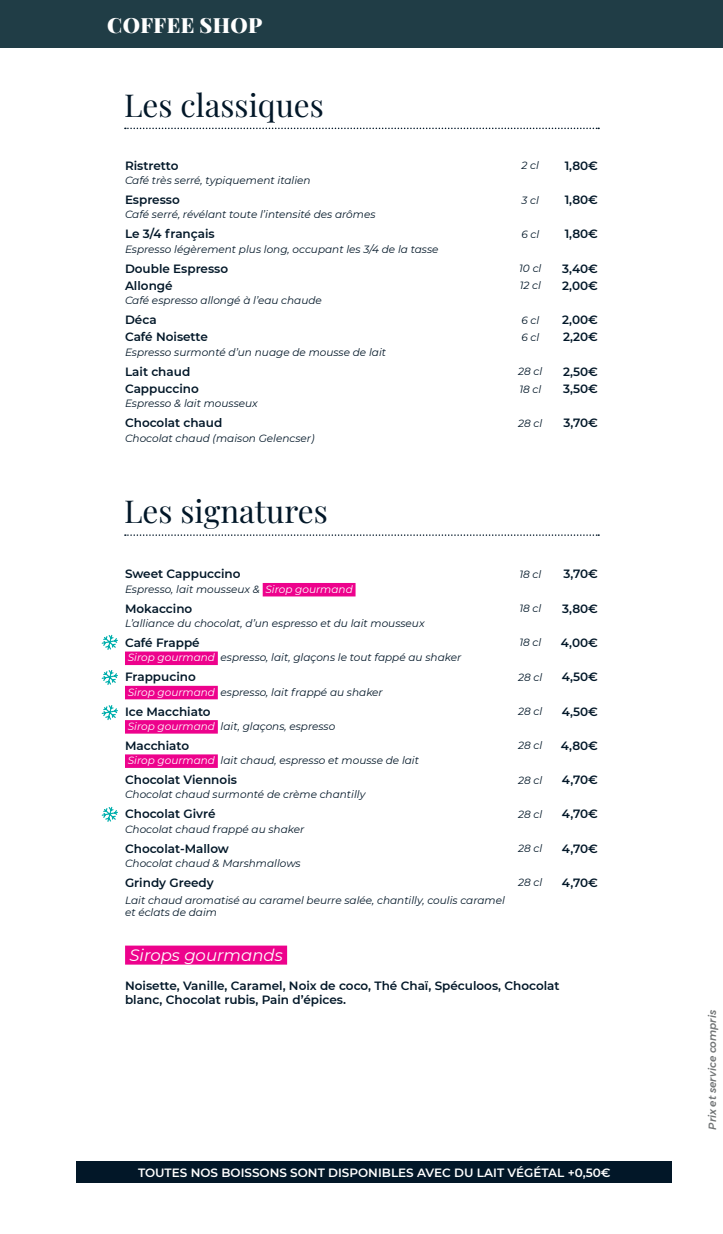
<style>
.page{position:relative;width:723px;height:1234px;background:#fff}
.page>*{position:absolute;margin:0;border:0;box-sizing:border-box;transform-origin:0 0}
.t1{font:31.5px "Playfair Display";color:#021728}
.t2{font:900 21px "Playfair Display";letter-spacing:.02em;color:#fff}
.t3{font:italic 16.5px "Montserrat";color:#fff}
.t4{font:600 12px/14.4px "Montserrat";color:#021728}
.t5{font:600 12px "Montserrat";color:#fff}
.t6{font:italic 10.5px/12.6px "Montserrat";color:#021728}
.t7{font:italic 500 10.5px "Montserrat";letter-spacing:-.005em;color:#727576}
.s1{color:#fff}
</style>
<div class="page">
<div style="left:263px;top:583px;width:92px;height:13px;background:#ed028c"></div>
<div style="left:125px;top:651px;width:93px;height:14px;background:#ed028c"></div>
<div style="left:125px;top:685px;width:93px;height:14px;background:#ed028c"></div>
<div style="left:125px;top:720px;width:93px;height:13px;background:#ed028c"></div>
<div style="left:125px;top:754px;width:93px;height:13px;background:#ed028c"></div>
<div style="left:0;top:0;width:723px;height:47px;background:#203d46"></div>
<div style="left:125px;top:945px;width:162px;height:19px;background:#ed028c"></div>
<div style="left:77px;top:1161px;width:595px;height:21px;background:#021728"></div>
<svg style="left:125px;top:128px;width:474px;height:1px"></svg>
<svg style="left:125px;top:534px;width:474px;height:1px"></svg>
<svg style="left:101px;top:634px;width:17px;height:16px"></svg>
<svg style="left:101px;top:670px;width:17px;height:15px"></svg>
<svg style="left:101px;top:705px;width:17px;height:15px"></svg>
<svg style="left:101px;top:806px;width:17px;height:16px"></svg>
<h2 class="t2" style="left:107px;top:8px;width:157px">COFFEE SHOP</h2>
<h1 class="t1" style="left:124px;top:80px;width:201px">Les classiques</h1>
<p class="t4" style="left:125px;top:158px;width:55px">Ristretto</p>
<p class="t6" style="left:521px;top:159px;width:19px">2 cl</p>
<p class="t4" style="left:565px;top:158px;width:35px">1,80€</p>
<p class="t6" style="left:125px;top:174px;width:187px">Café très serré, typiquement italien</p>
<p class="t4" style="left:125px;top:192px;width:56px">Espresso</p>
<p class="t6" style="left:521px;top:193px;width:19px">3 cl</p>
<p class="t4" style="left:565px;top:192px;width:35px">1,80€</p>
<p class="t6" style="left:125px;top:208px;width:252px">Café serré, révélant toute l’intensité des arômes</p>
<p class="t4" style="left:125px;top:226px;width:91px">Le 3/4 français</p>
<p class="t6" style="left:521px;top:227px;width:19px">6 cl</p>
<p class="t4" style="left:565px;top:226px;width:35px">1,80€</p>
<p class="t6" style="left:125px;top:242px;width:315px">Espresso légèrement plus long, occupant les 3/4 de la tasse</p>
<p class="t4" style="left:125px;top:260px;width:105px">Double Espresso</p>
<p class="t6" style="left:519px;top:262px;width:24px">10 cl</p>
<p class="t4" style="left:562px;top:260px;width:37px">3,40€</p>
<p class="t4" style="left:125px;top:278px;width:49px">Allongé</p>
<p class="t6" style="left:520px;top:279px;width:23px">12 cl</p>
<p class="t4" style="left:562px;top:278px;width:37px">2,00€</p>
<p class="t6" style="left:125px;top:294px;width:198px">Café espresso allongé à l’eau chaude</p>
<p class="t4" style="left:125px;top:312px;width:33px">Déca</p>
<p class="t6" style="left:521px;top:313px;width:19px">6 cl</p>
<p class="t4" style="left:562px;top:312px;width:37px">2,00€</p>
<p class="t4" style="left:125px;top:329px;width:84px">Café Noisette</p>
<p class="t6" style="left:521px;top:330px;width:19px">6 cl</p>
<p class="t4" style="left:563px;top:329px;width:36px">2,20€</p>
<p class="t6" style="left:125px;top:345px;width:263px">Espresso surmonté d’un nuage de mousse de lait</p>
<p class="t4" style="left:125px;top:363px;width:67px">Lait chaud</p>
<p class="t6" style="left:518px;top:365px;width:26px">28 cl</p>
<p class="t4" style="left:563px;top:363px;width:36px">2,50€</p>
<p class="t4" style="left:125px;top:381px;width:75px">Cappuccino</p>
<p class="t6" style="left:519px;top:382px;width:23px">18 cl</p>
<p class="t4" style="left:563px;top:381px;width:36px">3,50€</p>
<p class="t6" style="left:125px;top:397px;width:134px">Espresso &amp; lait mousseux</p>
<p class="t4" style="left:125px;top:415px;width:99px">Chocolat chaud</p>
<p class="t6" style="left:518px;top:416px;width:26px">28 cl</p>
<p class="t4" style="left:563px;top:415px;width:36px">3,70€</p>
<p class="t6" style="left:125px;top:431px;width:191px">Chocolat chaud (maison Gelencser)</p>
<h1 class="t1" style="left:124px;top:486px;width:205px">Les signatures</h1>
<p class="t4" style="left:125px;top:566px;width:117px">Sweet Cappuccino</p>
<p class="t6" style="left:519px;top:567px;width:23px">18 cl</p>
<p class="t4" style="left:563px;top:566px;width:36px">3,70€</p>
<p class="t6" style="left:125px;top:582px;width:229px">Espresso, lait mousseux &amp; <span class="s1">Sirop gourmand</span></p>
<p class="t4" style="left:125px;top:600px;width:69px">Mokaccino</p>
<p class="t6" style="left:519px;top:601px;width:23px">18 cl</p>
<p class="t4" style="left:562px;top:600px;width:37px">3,80€</p>
<p class="t6" style="left:125px;top:616px;width:301px">L’alliance du chocolat, d’un espresso et du lait mousseux</p>
<p class="t4" style="left:125px;top:634px;width:76px">Café Frappé</p>
<p class="t6" style="left:519px;top:636px;width:23px">18 cl</p>
<p class="t4" style="left:561px;top:634px;width:39px">4,00€</p>
<p class="t6" style="left:128px;top:650px;width:335px"><span class="s1">Sirop gourmand</span> espresso, lait, glaçons le tout fappé au shaker</p>
<p class="t4" style="left:125px;top:669px;width:72px">Frappucino</p>
<p class="t6" style="left:518px;top:670px;width:26px">28 cl</p>
<p class="t4" style="left:562px;top:669px;width:38px">4,50€</p>
<p class="t6" style="left:128px;top:685px;width:257px"><span class="s1">Sirop gourmand</span> espresso, lait frappé au shaker</p>
<p class="t4" style="left:125px;top:703px;width:87px">Ice Macchiato</p>
<p class="t6" style="left:518px;top:704px;width:26px">28 cl</p>
<p class="t4" style="left:562px;top:703px;width:38px">4,50€</p>
<p class="t6" style="left:128px;top:719px;width:209px"><span class="s1">Sirop gourmand</span> lait, glaçons, espresso</p>
<p class="t4" style="left:125px;top:737px;width:66px">Macchiato</p>
<p class="t6" style="left:518px;top:738px;width:26px">28 cl</p>
<p class="t4" style="left:561px;top:737px;width:39px">4,80€</p>
<p class="t6" style="left:128px;top:753px;width:293px"><span class="s1">Sirop gourmand</span> lait chaud, espresso et mousse de lait</p>
<p class="t4" style="left:125px;top:772px;width:113px">Chocolat Viennois</p>
<p class="t6" style="left:518px;top:773px;width:26px">28 cl</p>
<p class="t4" style="left:562px;top:772px;width:38px">4,70€</p>
<p class="t6" style="left:125px;top:787px;width:242px">Chocolat chaud surmonté de crème chantilly</p>
<p class="t4" style="left:125px;top:806px;width:92px">Chocolat Givré</p>
<p class="t6" style="left:518px;top:807px;width:26px">28 cl</p>
<p class="t4" style="left:562px;top:806px;width:38px">4,70€</p>
<p class="t6" style="left:125px;top:822px;width:181px">Chocolat chaud frappé au shaker</p>
<p class="t4" style="left:125px;top:840px;width:105px">Chocolat-Mallow</p>
<p class="t6" style="left:518px;top:841px;width:26px">28 cl</p>
<p class="t4" style="left:562px;top:840px;width:38px">4,70€</p>
<p class="t6" style="left:125px;top:856px;width:177px">Chocolat chaud &amp; Marshmallows</p>
<p class="t4" style="left:125px;top:874px;width:90px">Grindy Greedy</p>
<p class="t6" style="left:518px;top:875px;width:26px">28 cl</p>
<p class="t4" style="left:562px;top:874px;width:38px">4,70€</p>
<p class="t6" style="left:125px;top:892px;width:381px">Lait chaud aromatisé au caramel beurre salée, chantilly, coulis caramel et éclats de daim</p>
<h3 class="t3" style="left:129px;top:944px;width:155px">Sirops gourmands</h3>
<p class="t4" style="left:125px;top:977px;width:436px">Noisette, Vanille, Caramel, Noix de coco, Thé Chaï, Spéculoos, Chocolat blanc, Chocolat rubis, Pain d’épices.</p>
<p class="t5" style="left:138px;top:1163px;width:474px">TOUTES NOS BOISSONS SONT DISPONIBLES AVEC DU LAIT VÉGÉTAL +0,50€</p>
<p class="t7" style="left:704px;top:1129px;width:121px;rotate:-90deg">Prix et service compris</p>
</div>
